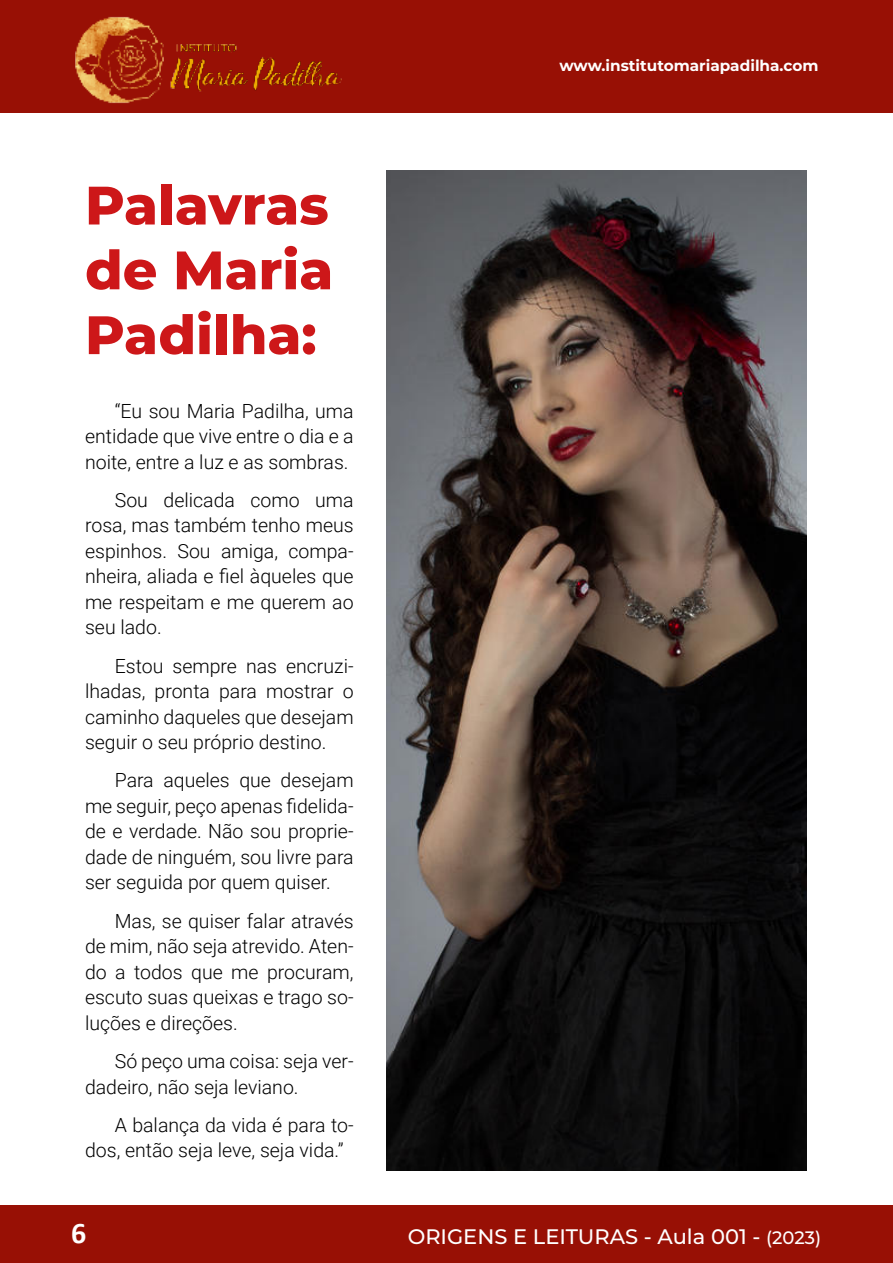
<style>
.page{position:relative;width:893px;height:1263px;background:#fff}
.page>*{position:absolute;margin:0;border:0;box-sizing:border-box;transform-origin:0 0}
.t1{font:800 54px/64.8px "Montserrat";color:#cd1719;text-align:justify}
.t2{font:700 30px "Calibri";color:#fff}
.t3{font:500 21px "Montserrat";color:#fff}
.t4{font:300 19.5px/25.5px "Roboto";color:#000;text-align:justify}
.t5{font:700 15.3px "Montserrat";color:#fff}
.s1{font-size:18px}
</style>
<div class="page">
<div style="left:0;top:0;width:893px;height:113px;background:#981005"></div>
<div style="left:0;top:1205px;width:893px;height:58px;background:#981005"></div>
<img style="left:75px;top:16px;width:267px;height:88px">
<img style="left:387px;top:170px;width:420px;height:1001px">
<h1 class="t1" style="left:85px;top:170px;width:250px">Palavras de Maria Padilha:</h1>
<p class="t4" style="left:85px;top:397px;width:270px;text-indent:30px">“Eu sou Maria Padilha, uma entidade que vive entre o dia e a noite, entre a luz e as sombras.</p>
<p class="t4" style="left:85px;top:486px;width:270px;text-indent:30px">Sou delicada como uma rosa, mas também tenho meus espinhos. Sou amiga, compa&shy;nheira, aliada e fiel àqueles que me respeitam e me querem ao seu lado.</p>
<p class="t4" style="left:85px;top:652px;width:270px;text-indent:30px">Estou sempre nas encruzi&shy;lhadas, pronta para mostrar o caminho daqueles que desejam seguir o seu próprio destino.</p>
<p class="t4" style="left:85px;top:767px;width:270px;text-indent:30px">Para aqueles que desejam me seguir, peço apenas fidelida&shy;de e verdade. Não sou proprie&shy;dade de ninguém, sou livre para ser seguida por quem quiser.</p>
<p class="t4" style="left:85px;top:907px;width:270px;text-indent:30px">Mas, se quiser falar através de mim, não seja atrevido. Aten&shy;do a todos que me procuram, escuto suas queixas e trago so&shy;luções e direções.</p>
<p class="t4" style="left:85px;top:1047px;width:270px;text-indent:30px">Só peço uma coisa: seja ver&shy;dadeiro, não seja leviano.</p>
<p class="t4" style="left:85px;top:1111px;width:270px;text-indent:30px">A balança da vida é para to&shy;dos, então seja leve, seja vida.”</p>
<p class="t5" style="left:559px;top:54px;width:261px">www.institutomariapadilha.com</p>
<h2 class="t2" style="left:71px;top:1212px;width:17px">6</h2>
<p class="t3" style="left:408px;top:1222px;width:415px">ORIGENS E LEITURAS - Aula 001 - <span class="s1">(2023)</span></p>
</div>
